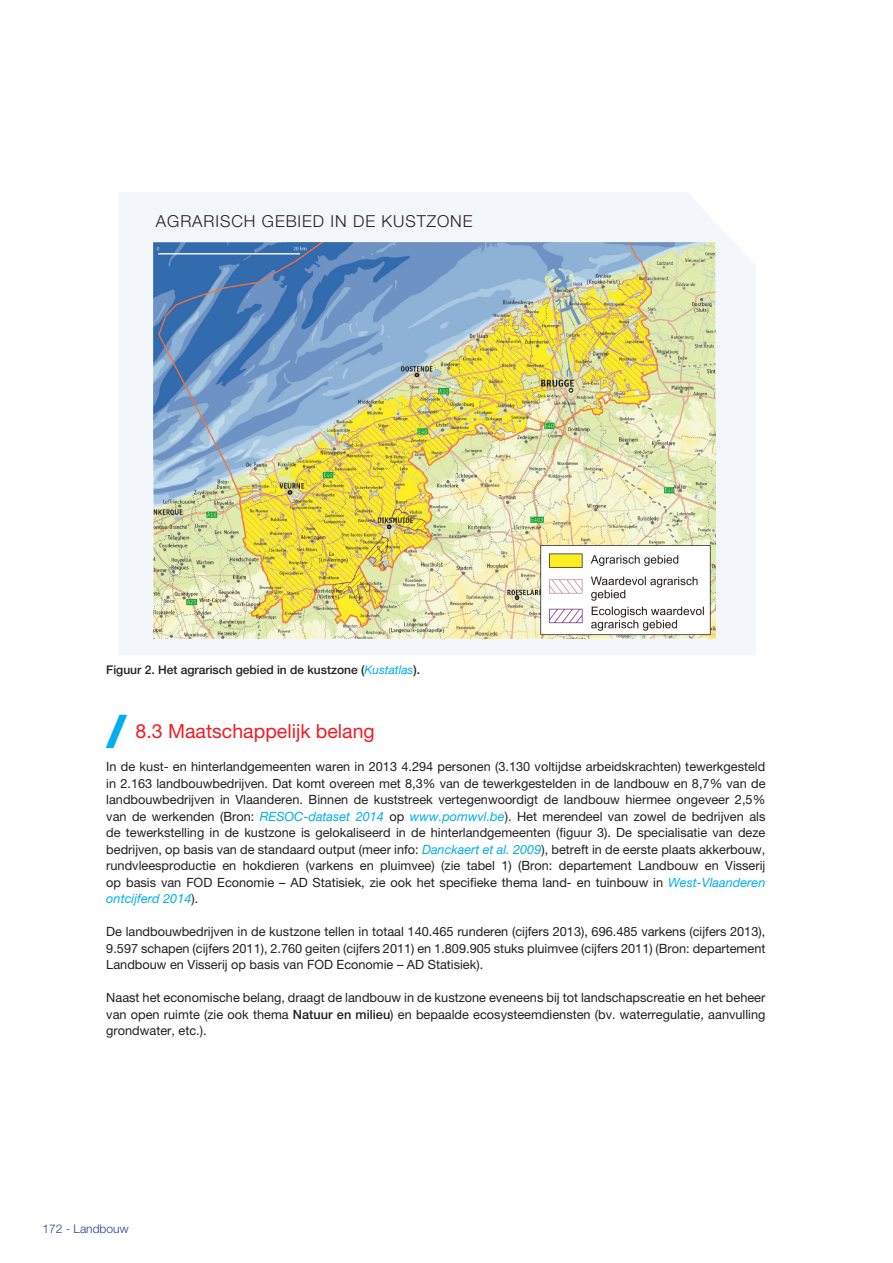
<style>
.page{position:relative;width:893px;height:1263px;background:#fff}
.page>*{position:absolute;margin:0;border:0;box-sizing:border-box;transform-origin:0 0}
.t1{font:italic 900 expanded 43.5px "Helvetica Neue LT Pro";color:#00aeef}
.t2{font:19.5px "Helvetica Neue LT Pro";color:#ee1d23}
.t3{font:300 16.5px "Helvetica Neue LT Pro";letter-spacing:.055em;color:#231f20}
.Normal__Web{font:12.75px/16.5px "Helvetica Neue LT Pro";color:#231f20;text-align:justify}
.t4{font:500 12px "Helvetica Neue LT Pro";color:#231f20}
.t5{font:300 12px "Helvetica Neue LT Pro";color:#223f99}
.s1{font-weight:400;font-style:italic;color:#00aeef}
.s2{font-style:italic;color:#00aeef}
.s3{font-weight:500}
</style>
<div class="page">
<div style="left:118px;top:192px;width:638px;height:463px;background:#f3f6fb"></div>
<img style="left:154px;top:242px;width:561px;height:397px">
<p class="t3" style="left:156px;top:211px;width:318px">AGRARISCH GEBIED IN DE KUSTZONE</p>
<p class="t4" style="left:106px;top:662px;width:315px">Figuur 2. Het agrarisch gebied in de kustzone (<span class="s1">Kustatlas</span>).</p>
<p class="t1" style="left:106px;top:703px;width:21px">/</p>
<p class="t2" style="left:136px;top:719px;width:241px">8.3 Maatschappelijk belang</p>
<p class="Normal__Web" style="left:106px;top:758px;width:661px">In de kust- en hinterlandgemeenten waren in 2013 4.294 personen (3.130 voltijdse arbeidskrachten) tewerkgesteld in 2.163 landbouwbedrijven. Dat komt overeen met 8,3% van de tewerkgestelden in de landbouw en 8,7% van de landbouwbedrijven in Vlaanderen. Binnen de kuststreek vertegenwoordigt de landbouw hiermee ongeveer 2,5% van de werkenden (Bron: <span class="s2">RESOC-dataset 2014</span> op <span class="s2">www.pomwvl.be</span>). Het merendeel van zowel de bedrijven als de tewerkstelling in de kustzone is gelokaliseerd in de hinterlandgemeenten (figuur 3). De specialisatie van deze bedrijven, op basis van de standaard output (meer info: <span class="s2">Danckaert et al. 2009</span>), betreft in de eerste plaats akkerbouw, rundvleesproductie en hokdieren (varkens en pluimvee) (zie tabel 1) (Bron: departement Landbouw en Visserij op basis van FOD Economie – AD Statisiek, zie ook het specifieke thema land- en tuinbouw in <span class="s2">West-Vlaanderen ontcijferd 2014</span>).</p>
<p class="Normal__Web" style="left:106px;top:923px;width:661px">De landbouwbedrijven in de kustzone tellen in totaal 140.465 runderen (cijfers 2013), 696.485 varkens (cijfers 2013), 9.597 schapen (cijfers 2011), 2.760 geiten (cijfers 2011) en 1.809.905 stuks pluimvee (cijfers 2011) (Bron: departement Landbouw en Visserij op basis van FOD Economie – AD Statisiek).</p>
<p class="Normal__Web" style="left:106px;top:989px;width:661px">Naast het economische belang, draagt de landbouw in de kustzone eveneens bij tot landschapscreatie en het beheer van open ruimte (zie ook thema <span class="s3">Natuur en milieu</span>) en bepaalde ecosysteemdiensten (bv. waterregulatie, aanvulling grondwater, etc.).</p>
<p class="t5" style="left:43px;top:1221px;width:88px">172 - Landbouw</p>
</div>
